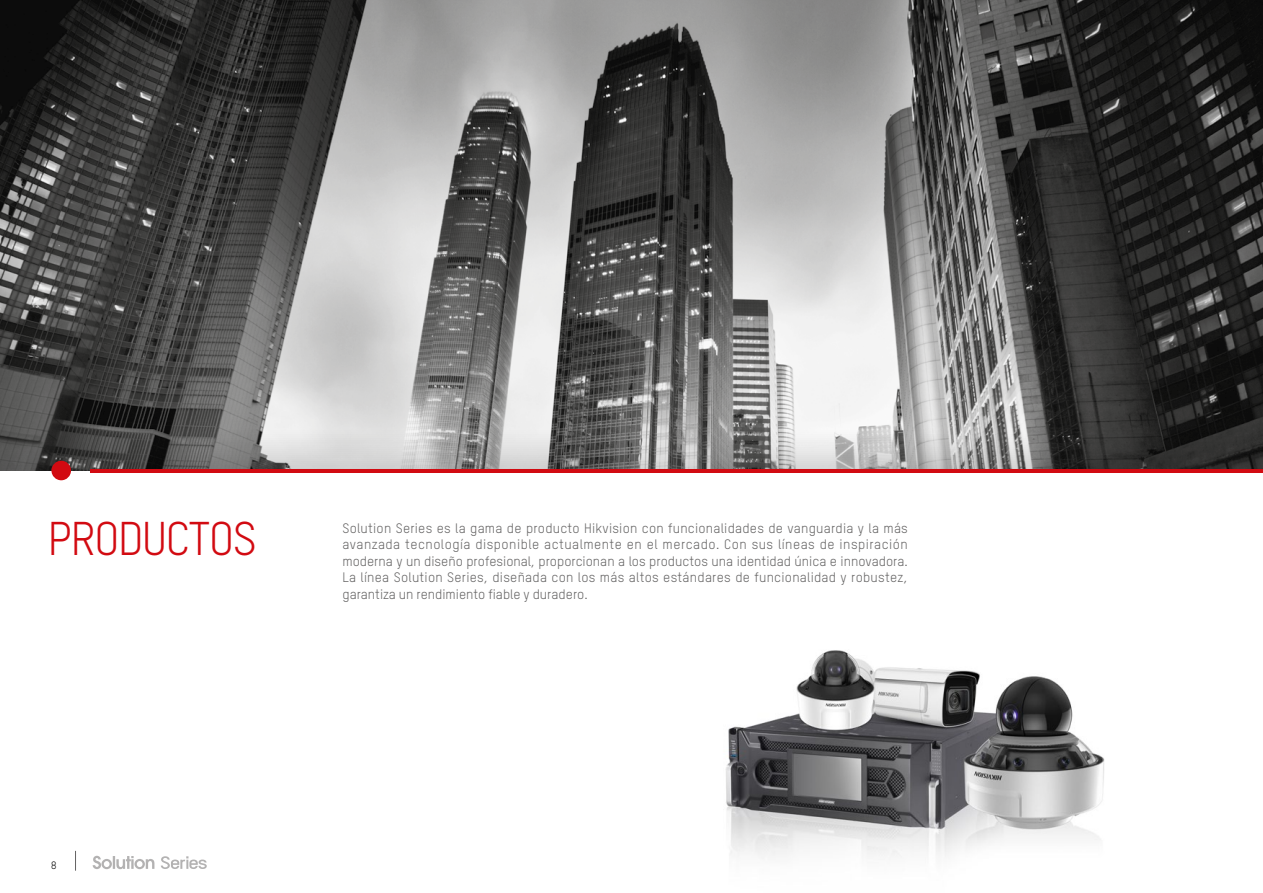
<style>
.page{position:relative;width:1263px;height:893px;background:#fff}
.page>*{position:absolute;margin:0;border:0;box-sizing:border-box;transform-origin:0 0}
.t1{font:46.5px "TSTARPRO";letter-spacing:-.03em;color:#d20a11}
.t2{font:13.5px/16.5px "TSTARPRO";color:#646363;text-align:justify}
.t3{font:10.5px "TSTARPRO";color:#000}
</style>
<div class="page">
<svg style="left:75px;top:851px;width:1px;height:20px"></svg>
<svg style="left:93px;top:856px;width:61px;height:13px"></svg>
<svg style="left:161px;top:856px;width:46px;height:13px"></svg>
<img style="left:0;top:0;width:1263px;height:471px">
<img style="left:725px;top:650px;width:380px;height:209px">
<hr style="left:91px;top:469px;width:1172px;height:3px;background:#d20a11">
<div style="left:51px;top:461px;width:20px;height:19px;background:#d20a11;border-radius:50%"></div>
<h1 class="t1" style="left:48px;top:508px;width:211px">PRODUCTOS</h1>
<p class="t2" style="left:342px;top:519px;width:567px">Solution Series es la gama de producto Hikvision con funcionalidades de vanguardia y la más avanzada tecnología disponible actualmente en el mercado. Con sus líneas de inspiración moderna y un diseño profesional, proporcionan a los productos una identidad única e innovadora.<br>La línea Solution Series, diseñada con los más altos estándares de funcionalidad y robustez, garantiza un rendimiento fiable y duradero.</p>
<p class="t3" style="left:51px;top:858px;width:7px">8</p>
</div>
